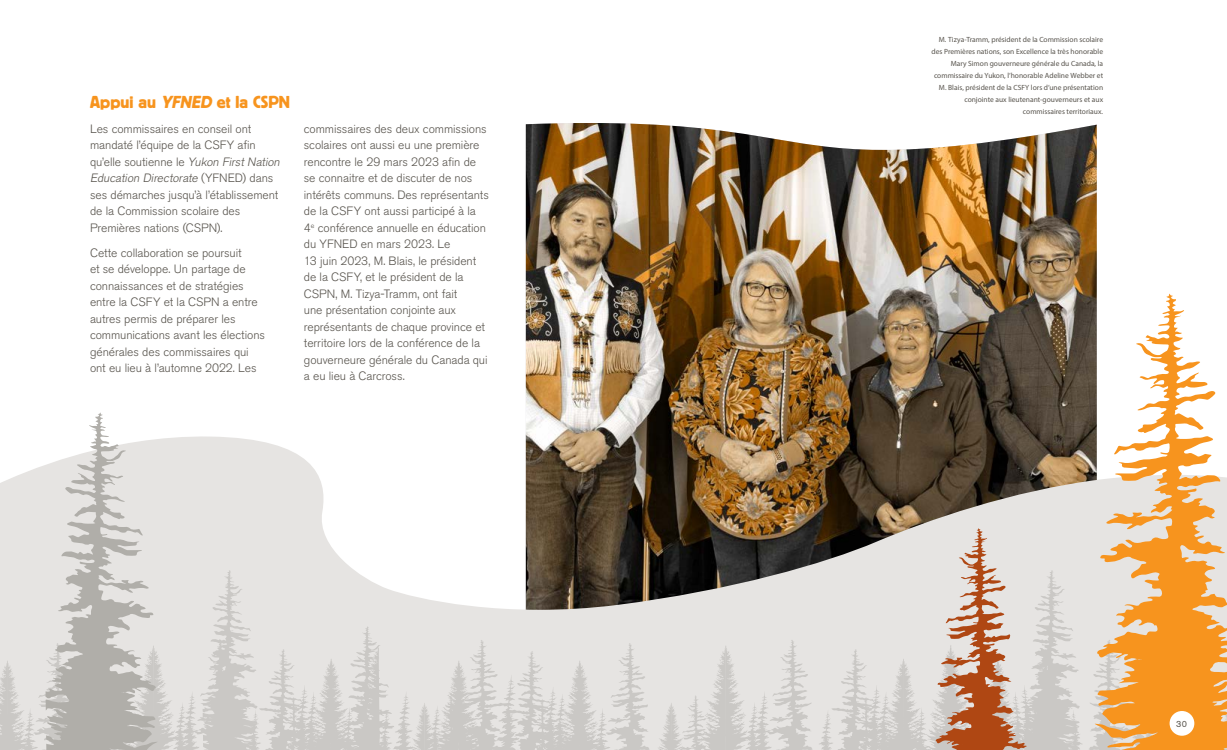
<style>
.page{position:relative;width:1227px;height:750px;background:#fff}
.page>*{position:absolute;margin:0;border:0;box-sizing:border-box;transform-origin:0 0}
.t1{font:17.25px "Block BE";letter-spacing:.005em;color:#f7941e}
.t2{font:300 12px/16.5px "Akzidenz Grotesk BE";letter-spacing:-.005em;color:#57534c}
.t3{font:9px "Akzidenz Grotesk BE";color:#57534c}
.t4{font:7.5px/12px "Myriad Pro";color:#57534c;text-align:right}
.s1{font-style:italic}
</style>
<div class="page">
<img style="left:525px;top:123px;width:571px;height:312px">
<img style="left:0;top:435px;width:1093px;height:93px">
<svg style="left:46px;top:412px;width:113px;height:116px;fill:#e6e4e2"></svg>
<svg style="left:1093px;top:293px;width:133px;height:235px"></svg>
<svg style="left:0;top:528px;width:1226px;height:222px;background:#d2c7bb"></svg>
<div style="left:1169px;top:711px;width:25px;height:25px;background:#fff;border-radius:50%"></div>
<h1 class="t1" style="left:90px;top:92px;width:201px">Appui au <span class="s1">YFNED</span>et la CSPN</h1>
<p class="t2" style="left:90px;top:121px;width:194px">Les commissaires en conseil ont mandaté l’équipe de la CSFY afin qu’elle soutienne le <span class="s1">Yukon First Nation Education Directorate</span> (Y F N E D) d a n s ses démarches jusqu’à l’établissement de la Commission scolaire des Premières nations (CSPN).</p>
<p class="t2" style="left:90px;top:244px;width:176px">Cette collaboration se poursuit<br>et se développe. Un partage de connaissances et de stratégies entre la CSFY et la CSPN a entre autres permis de préparer les communications avant les élections générales des commissaires qui ont eu lieu à l’automne 2022. Les</p>
<p class="t2" style="left:304px;top:121px;width:186px">commissaires des deux commissions scolaires ont aussi eu une première rencontre le 29 mars 2023 afin de se connaitre et de discuter de nos intérêts communs. Des représentants de la CSFY ont aussi participé à la<br>4<sup>e</sup> conférence annuelle en éducation du YFNED en mars 2023. Le<br>13 juin 2023, M. Blais, le président de la CSFY, et le président de la<br>CSPN, M. Tizya-Tramm, ont fait<br>une présentation conjointe aux représentants de chaque province et territoire lors de la conférence de la gouverneure générale du Canada qui a eu lieu à Carcross.</p>
<p class="t4" style="left:931px;top:34px;width:173px">M. Tizya-Tramm, président de la Commission scolaire des Premières nations, son Excellence la très honorable Mary Simon gouverneure générale du Canada, la commissaire du Yukon, l’honorable Adeline Webber et M. Blais, président de la CSFY lors d’une présentation conjointe aux lieutenant-gouverneurs et aux commissaires territoriaux.</p>
<p class="t3" style="left:1176px;top:718px;width:12px">30</p>
</div>
